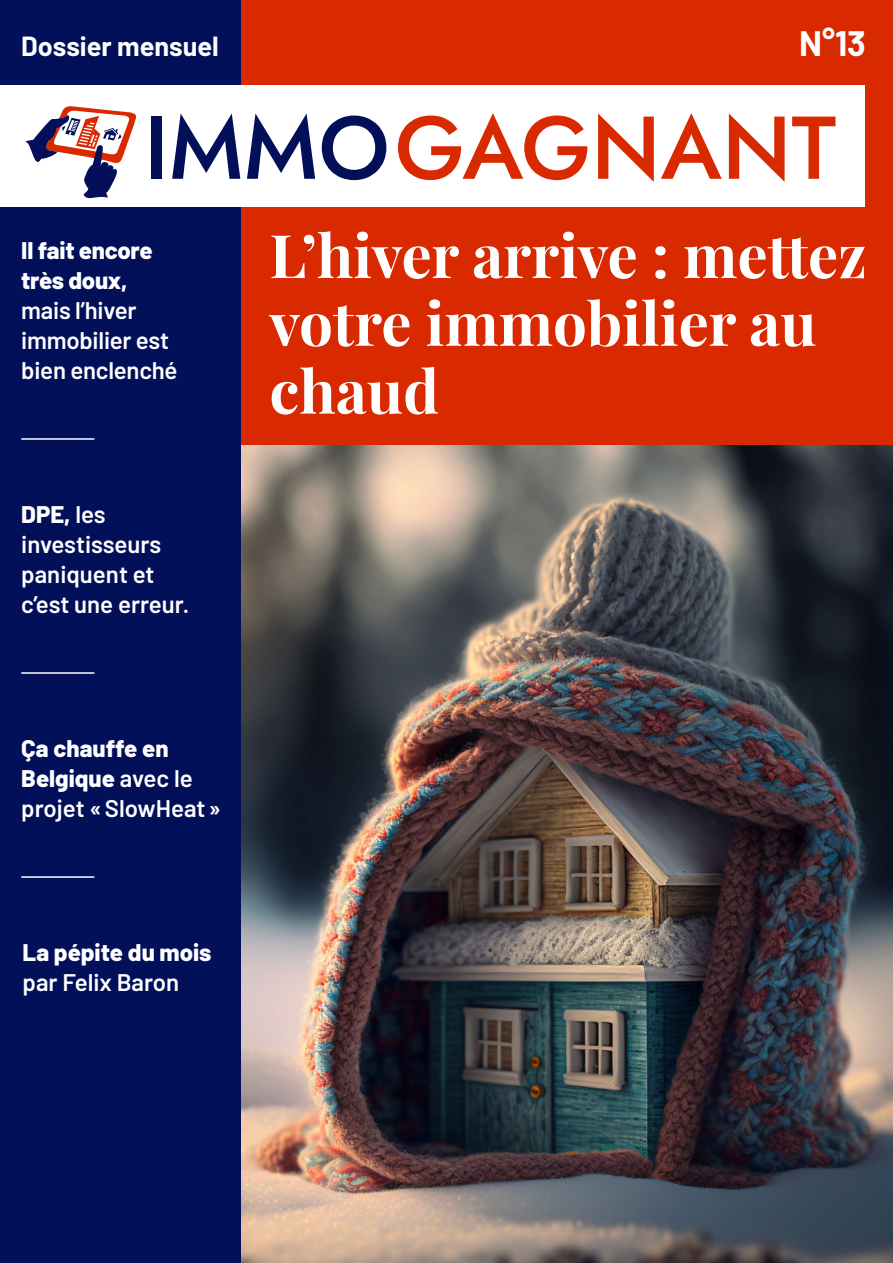
<style>
.page{position:relative;width:893px;height:1263px;background:#d82900}
.page>*{position:absolute;margin:0;border:0;box-sizing:border-box;transform-origin:0 0}
.t1{font:60px/67.8px "Playfair Display";color:#fff}
.t2{font:700 34.5px "Barlow";color:#fff}
.t3{font:700 27px "Barlow";color:#fff}
.t4{font:600 24px/30px "Barlow";letter-spacing:-.01em;color:#fff}
.t5{font:800 24px/30px "Barlow";letter-spacing:-.01em;color:#fff}
.s1{font-weight:800}
</style>
<div class="page">
<img style="left:241px;top:446px;width:652px;height:817px">
<div style="left:0;top:0;width:240px;height:1263px;background:#020f59"></div>
<div style="left:0;top:86px;width:864px;height:121px;background:#fff"></div>
<svg style="left:25px;top:106px;width:112px;height:92px"></svg>
<div style="left:151px;top:117px;width:11px;height:62px;background:#030f59"></div>
<svg style="left:172px;top:113px;width:68px;height:66px"></svg>
<svg style="left:247px;top:113px;width:68px;height:66px"></svg>
<svg style="left:322px;top:116px;width:64px;height:64px"></svg>
<svg style="left:398px;top:113px;width:189px;height:67px"></svg>
<svg style="left:598px;top:113px;width:56px;height:69px"></svg>
<svg style="left:661px;top:113px;width:61px;height:66px"></svg>
<svg style="left:729px;top:113px;width:56px;height:69px"></svg>
<svg style="left:792px;top:117px;width:43px;height:62px"></svg>
<hr style="left:21px;top:438px;width:73px;height:2px;background:#fff">
<hr style="left:21px;top:672px;width:73px;height:2px;background:#fff">
<hr style="left:21px;top:876px;width:73px;height:2px;background:#fff">
<p class="t3" style="left:21px;top:26px;width:199px">Dossier mensuel</p>
<h2 class="t2" style="left:799px;top:18px;width:68px">N°13</h2>
<p class="t5" style="left:21px;top:234px;width:133px">Il fait encore très doux,</p>
<p class="t4" style="left:21px;top:293px;width:158px">mais l’hiver immobilier est bien enclenché</p>
<p class="t4" style="left:21px;top:497px;width:170px"><span class="s1">DPE,</span> les investisseurs paniquent et c’est une erreur.</p>
<h1 class="t1" style="left:269px;top:217px;width:599px">L’hiver arrive : mettez votre immobilier au chaud</h1>
<p class="t4" style="left:21px;top:731px;width:201px"><span class="s1">Ça chauffe en<br>Belgique</span> avec le projet «SlowHeat»</p>
<p class="t5" style="left:23px;top:936px;width:190px">La pépite du mois</p>
<p class="t4" style="left:23px;top:965px;width:158px">par Felix Baron</p>
</div>
